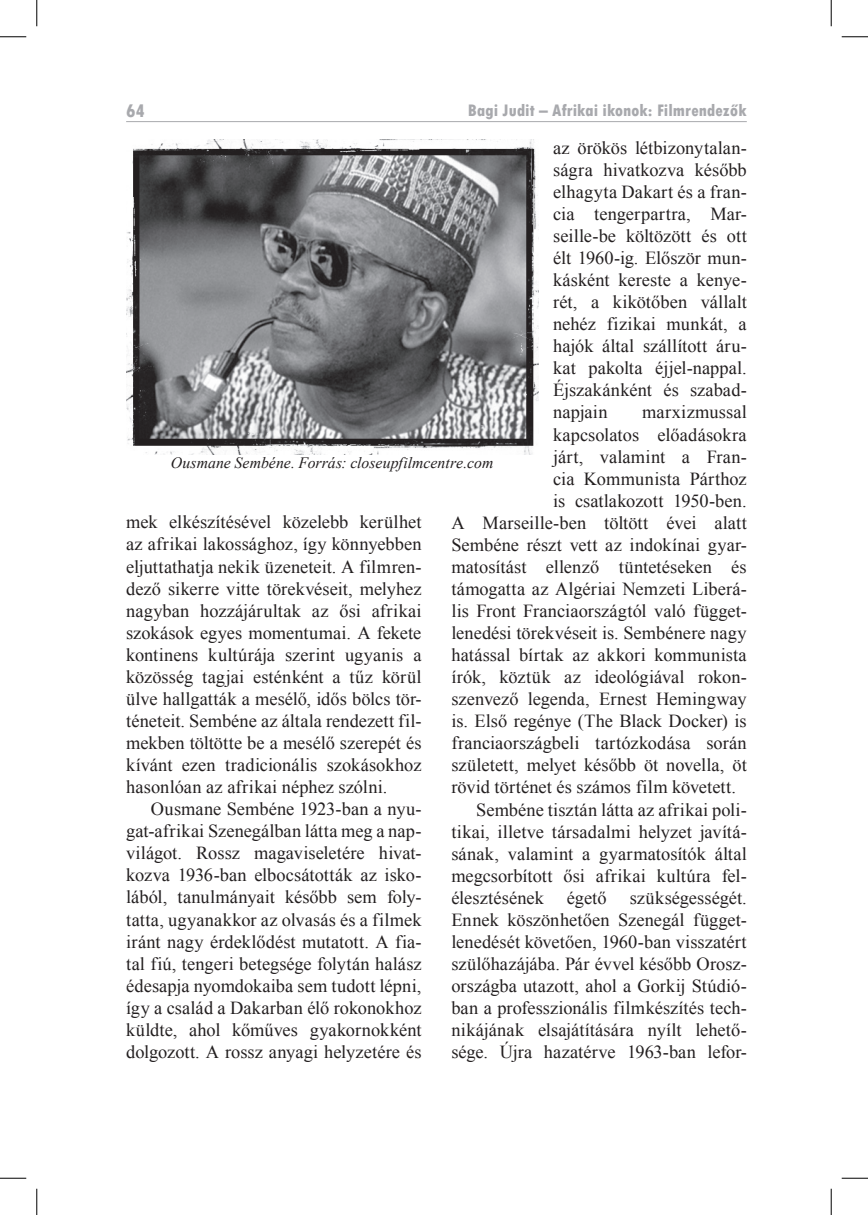
<style>
.page{position:relative;width:868px;height:1215px;background:#fff}
.page>*{position:absolute;margin:0;border:0;box-sizing:border-box;transform-origin:0 0}
.t1{font:800 condensed 19.25px "Tw Cen";color:#a8a9ad}
.t2{font:18.38px/22.1px "Times New Roman";letter-spacing:.005em;color:#231f20;text-align:justify}
.t3{font:800 condensed 17.5px "Tw Cen";color:#a8a9ad}
.t4{font:italic 15.75px "Times New Roman";color:#231f20}
</style>
<div class="page">
<hr style="left:126px;top:121px;width:620px;height:1px;background:#a8a9ad">
<img style="left:126px;top:140px;width:412px;height:315px">
<svg style="left:0;top:36px;width:26px;height:1px"></svg>
<svg style="left:841px;top:36px;width:26px;height:1px"></svg>
<svg style="left:0;top:1177px;width:26px;height:1px"></svg>
<svg style="left:841px;top:1177px;width:26px;height:1px"></svg>
<svg style="left:36px;top:0;width:1px;height:26px"></svg>
<svg style="left:36px;top:1188px;width:1px;height:26px"></svg>
<svg style="left:830px;top:0;width:1px;height:26px"></svg>
<svg style="left:830px;top:1188px;width:1px;height:26px"></svg>
<p class="t1" style="left:126px;top:99px;width:20px">64</p>
<p class="t3" style="left:468px;top:100px;width:280px">Bagi Judit – Afrikai ikonok: Filmrendezők</p>
<p class="t2" style="left:553px;top:136px;width:195px">az örökös létbizonytalan&shy;ságra hivatkozva később elhagyta Dakart és a fran&shy;cia tengerpartra, Mar&shy;seille-be költözött és ott élt 1960-ig. Először mun&shy;kásként kereste a kenye&shy;rét, a kikötőben vállalt nehéz fizikai munkát, a hajók által szállított áru&shy;kat pakolta éjjel-nappal.<br>Éjszakánként és szabad&shy;napjain</p>
<p class="t2" style="left:642px;top:401px;width:106px">marxizmussal</p>
<p class="t2" style="left:553px;top:423px;width:195px">kapcsolatos előadásokra</p>
<p class="t2" style="left:553px;top:445px;width:195px">járt, valamint a Fran-</p>
<p class="t2" style="left:553px;top:467px;width:195px">cia Kommunista Párthoz</p>
<p class="t2" style="left:553px;top:489px;width:195px">is csatlakozott 1950-ben.</p>
<p class="t2" style="left:451px;top:511px;width:297px">A Marseille-ben töltött évei alatt</p>
<p class="t2" style="left:451px;top:533px;width:297px">Sembéne részt vett az indokínai gyar-</p>
<p class="t2" style="left:451px;top:555px;width:297px">matosítást ellenző tüntetéseken és</p>
<p class="t2" style="left:451px;top:577px;width:297px">támogatta az Algériai Nemzeti Liberá-</p>
<p class="t2" style="left:451px;top:599px;width:297px">lis Front Franciaországtól való függet-</p>
<p class="t2" style="left:451px;top:621px;width:297px">lenedési törekvéseit is. Sembénere nagy</p>
<p class="t2" style="left:451px;top:643px;width:297px">hatással bírtak az akkori kommunista</p>
<p class="t2" style="left:451px;top:665px;width:297px">írók, köztük az ideológiával rokon-</p>
<p class="t2" style="left:451px;top:687px;width:297px">szenvező legenda, Ernest Hemingway</p>
<p class="t2" style="left:451px;top:710px;width:297px">is. Első regénye (The Black Docker) is</p>
<p class="t2" style="left:451px;top:732px;width:297px">franciaországbeli tartózkodása során</p>
<p class="t2" style="left:451px;top:754px;width:297px">született, melyet később öt novella, öt</p>
<p class="t2" style="left:451px;top:776px;width:286px">rövid történet és számos film követett.</p>
<p class="t2" style="left:476px;top:798px;width:272px">Sembéne tisztán látta az afrikai poli-</p>
<p class="t2" style="left:451px;top:820px;width:297px">tikai, illetve társadalmi helyzet javítá-</p>
<p class="t2" style="left:451px;top:842px;width:297px">sának, valamint a gyarmatosítók által</p>
<p class="t2" style="left:451px;top:864px;width:297px">megcsorbított ősi afrikai kultúra fel-</p>
<p class="t2" style="left:451px;top:886px;width:297px">élesztésének égető szükségességét.</p>
<p class="t2" style="left:451px;top:908px;width:297px">Ennek köszönhetően Szenegál függet-</p>
<p class="t2" style="left:451px;top:930px;width:297px">lenedését követően, 1960-ban visszatért</p>
<p class="t2" style="left:451px;top:952px;width:297px">szülőhazájába. Pár évvel később Orosz-</p>
<p class="t2" style="left:451px;top:974px;width:297px">országba utazott, ahol a Gorkij Stúdió-</p>
<p class="t2" style="left:451px;top:996px;width:297px">ban a professzionális filmkészítés tech-</p>
<p class="t2" style="left:451px;top:1018px;width:297px">nikájának elsajátítására nyílt lehető-</p>
<p class="t2" style="left:451px;top:1040px;width:297px">sége. Újra hazatérve 1963-ban lefor-</p>
<p class="t4" style="left:171px;top:452px;width:324px">Ousmane Sembéne. Forrás: closeupfilmcentre.com</p>
<p class="t2" style="left:126px;top:511px;width:297px">mek elkészítésével közelebb kerülhet az afrikai lakossághoz, így könnyebben eljuttathatja nekik üzeneteit. A filmren&shy;dező sikerre vitte törekvéseit, melyhez nagyban hozzájárultak az ősi afrikai szokások egyes momentumai. A fekete kontinens kultúrája szerint ugyanis a közösség tagjai esténként a tűz körül ülve hallgatták a mesélő, idős bölcs tör&shy;téneteit. Sembéne az általa rendezett fil&shy;mekben töltötte be a mesélő szerepét és kívánt ezen tradicionális szokásokhoz hasonlóan az afrikai néphez szólni.</p>
<p class="t2" style="left:126px;top:797px;width:297px;text-indent:25px">Ousmane Sembéne 1923-ban a nyu&shy;gat-afrikai Szenegálban látta meg a nap&shy;világot. Rossz magaviseletére hivat&shy;kozva 1936-ban elbocsátották az isko&shy;lából, tanulmányait később sem foly&shy;tatta, ugyanakkor az olvasás és a filmek iránt nagy érdeklődést mutatott. A fia&shy;tal fiú, tengeri betegsége folytán halász édesapja nyomdokaiba sem tudott lépni, így a család a Dakarban élő rokonokhoz küldte, ahol kőműves gyakornokként dolgozott. A rossz anyagi helyzetére és</p>
</div>
